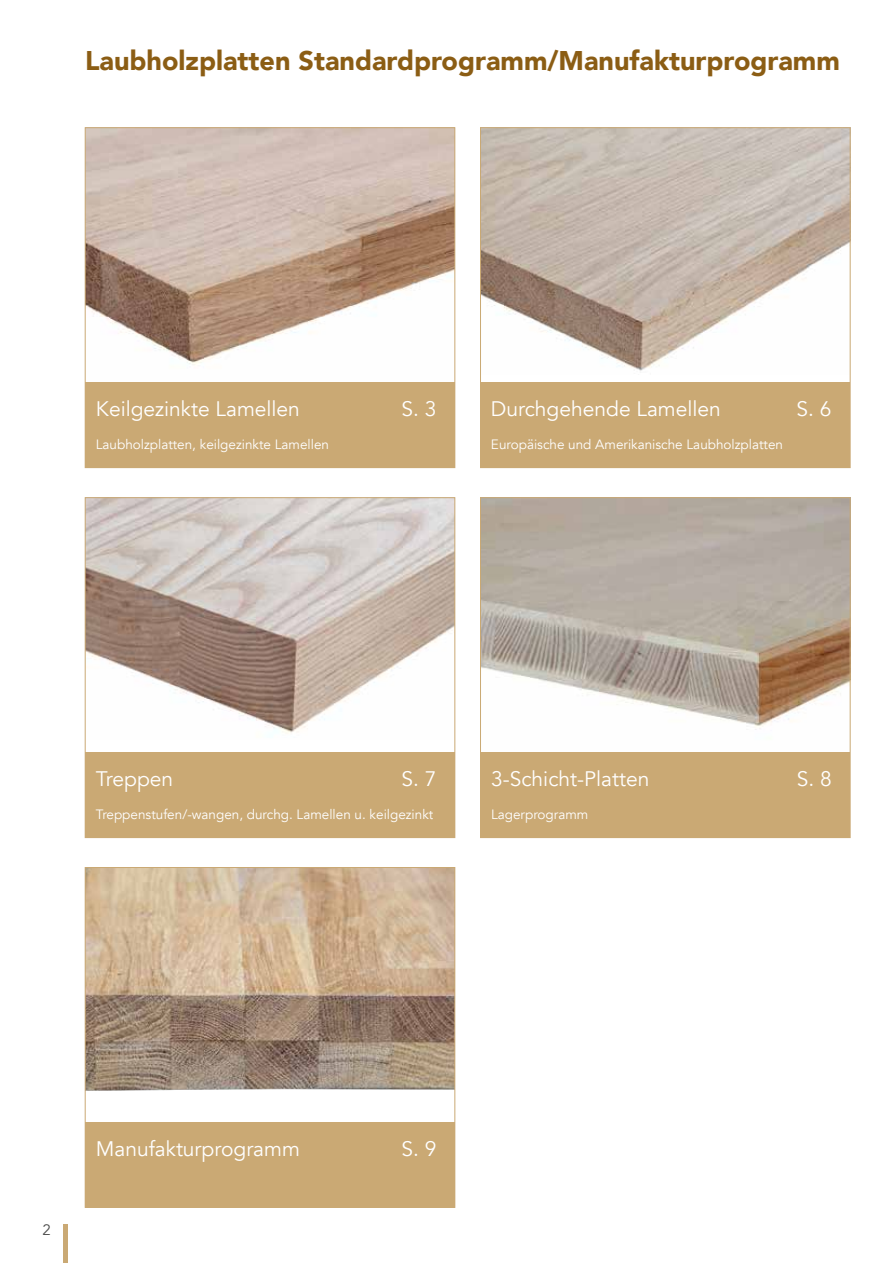
<style>
.page{position:relative;width:893px;height:1263px;background:#fff}
.page>*{position:absolute;margin:0;border:0;box-sizing:border-box;transform-origin:0 0}
.t1{font:900 27px "Avenir";color:#8b5d14}
.t2{font:21px "Avenir";color:#fff}
.t3{font:15px "Avenir";color:#4a4a49}
.t4{font:13.5px "Avenir";color:#fff}
</style>
<div class="page">
<img style="left:87px;top:130px;width:366px;height:253px">
<img style="left:87px;top:869px;width:366px;height:221px">
<img style="left:87px;top:499px;width:366px;height:235px">
<img style="left:482px;top:130px;width:366px;height:241px">
<div style="left:85px;top:383px;width:370px;height:85px;background:#caa974"></div>
<div style="left:85px;top:753px;width:370px;height:85px;background:#caa974"></div>
<div style="left:85px;top:1123px;width:370px;height:85px;background:#caa974"></div>
<div style="left:480px;top:383px;width:370px;height:85px;background:#caa974"></div>
<img style="left:482px;top:499px;width:366px;height:254px">
<div style="left:480px;top:753px;width:370px;height:85px;background:#caa974"></div>
<hr style="left:64px;top:1225px;width:4px;height:38px;background:#caa974">
<h1 class="t1" style="left:85px;top:37px;width:756px">Laubholzplatten Standardprogramm/Manufakturprogramm</h1>
<h2 class="t2" style="left:96px;top:397px;width:206px">Keilgezinkte Lamellen</h2>
<h2 class="t2" style="left:401px;top:397px;width:37px">S. 3</h2>
<p class="t4" style="left:96px;top:437px;width:235px">Laubholzplatten, keilgezinkte Lamellen</p>
<h2 class="t2" style="left:491px;top:397px;width:231px">Durchgehende Lamellen</h2>
<h2 class="t2" style="left:797px;top:397px;width:37px">S. 6</h2>
<p class="t4" style="left:491px;top:437px;width:294px">Europäische und Amerikanische Laubholzplatten</p>
<h2 class="t2" style="left:96px;top:767px;width:79px">Treppen</h2>
<h2 class="t2" style="left:401px;top:767px;width:37px">S. 7</h2>
<p class="t4" style="left:96px;top:807px;width:339px">Treppenstufen/-wangen, durchg. Lamellen u. keilgezinkt</p>
<h2 class="t2" style="left:491px;top:767px;width:160px">3-Schicht-Platten</h2>
<h2 class="t2" style="left:797px;top:767px;width:37px">S. 8</h2>
<p class="t4" style="left:491px;top:807px;width:99px">Lagerprogramm</p>
<p class="t3" style="left:43px;top:1221px;width:10px">2</p>
<h2 class="t2" style="left:96px;top:1137px;width:206px">Manufakturprogramm</h2>
<h2 class="t2" style="left:401px;top:1137px;width:37px">S. 9</h2>
</div>
